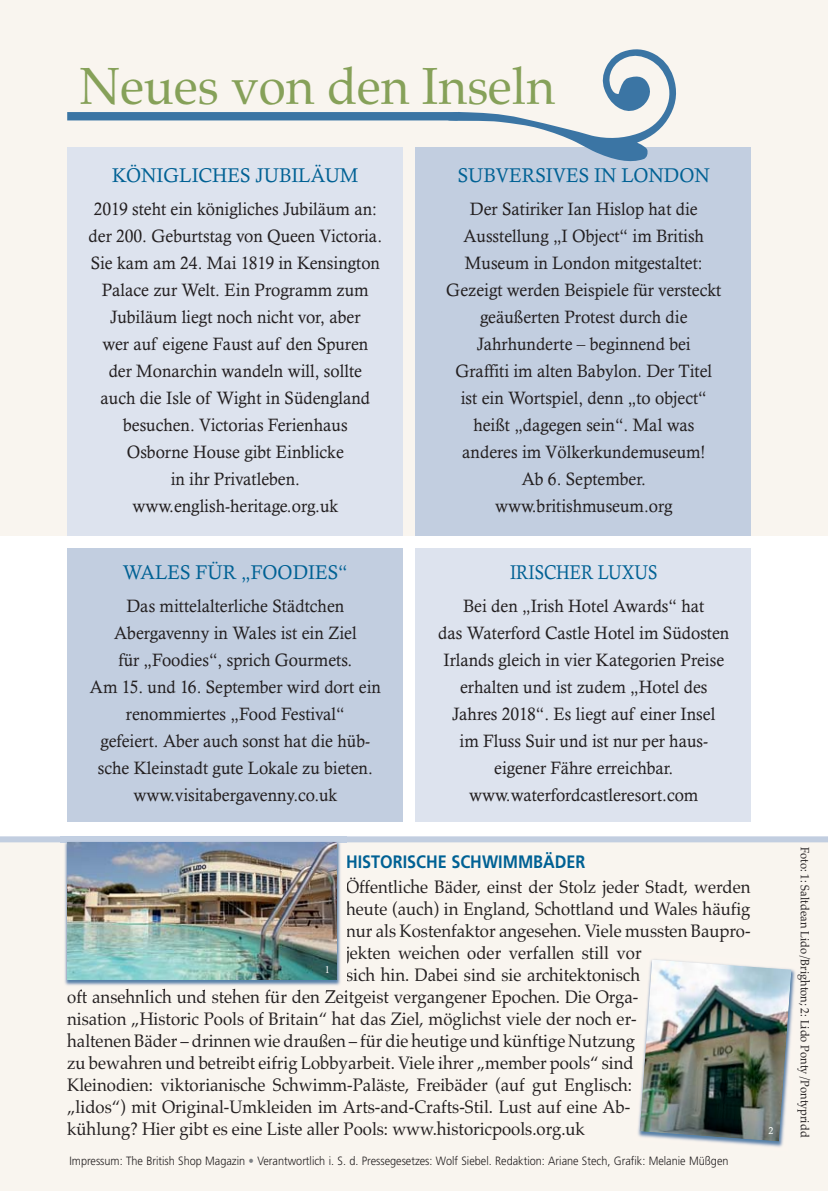
<style>
.page{position:relative;width:828px;height:1191px;background:#fff}
.page>*{position:absolute;margin:0;border:0;box-sizing:border-box;transform-origin:0 0}
.t1{font:52px "Palatino";color:#86a159;scale:.95 1}
.t2{font:20px "Calisto";color:#006194;scale:.95 1}
.t3{font:20px "Calisto";color:#006194;scale:.85 1}
.t4{font:18px/27px "Calisto";color:#231f20;text-align:center;scale:.95 1}
.t5{font:18px "Palatino";color:#231f20;scale:.93 1}
.t6{font:700 18px "Frutiger";color:#006194;scale:.9 1}
.t7{font:300 12px "Frutiger";color:#231f20;scale:.91 1}
.t8{font:12px "Palatino";color:#231f20;scale:.93 1}
.t9{font:10px "Calisto";color:#fff}
.s1{color:#808285}
</style>
<div class="page">
<div style="left:0;top:840px;width:828px;height:351px;background:#f9f5ef"></div>
<div style="left:0;top:0;width:828px;height:536px;background:#f9f5ef"></div>
<div style="left:67px;top:147px;width:336px;height:389px;background:#dde3ee"></div>
<div style="left:67px;top:548px;width:336px;height:273px;background:#c2cee0"></div>
<div style="left:415px;top:147px;width:336px;height:389px;background:#c2cee0"></div>
<div style="left:415px;top:548px;width:336px;height:273px;background:#dde3ee"></div>
<div style="left:67px;top:112px;width:390px;height:8px;background:#3b75a4"></div>
<svg style="left:445px;top:49px;width:231px;height:113px"></svg>
<div style="left:0;top:836px;width:828px;height:6px;background:#c2cee0"></div>
<img style="left:60px;top:842px;width:286px;height:148px">
<svg style="left:345px;top:949px;width:1px;height:14px"></svg>
<img style="left:78px;top:989px;width:32px;height:1px">
<img style="left:67px;top:842px;width:269px;height:137px">
<img style="left:638px;top:969px;width:158px;height:178px">
<img style="left:639px;top:959px;width:152px;height:182px">
<h1 class="t1" style="left:80px;top:66px;width:502px">Neues von den Inseln</h1>
<p class="t2" style="left:112px;top:168px;width:260px">KÖNIGLICHES JUBILÄUM</p>
<p class="t4" style="left:89px;top:196px;width:310px">2019 steht ein königliches Jubiläum an: der 200. Geburtstag von Queen Victoria.<br>Sie kam am 24. Mai 1819 in Kensington Palace zur Welt. Ein Programm zum Jubiläum liegt noch nicht vor, aber<br>wer auf eigene Faust auf den Spuren<br>der Monarchin wandeln will, sollte<br>auch die Isle of Wight in Südengland besuchen. Victorias Ferienhaus<br>Osborne House gibt Einblicke<br>in ihr Privatleben. www.english-heritage.org.uk</p>
<p class="t2" style="left:123px;top:565px;width:238px">WALES FÜR „FOODIES“</p>
<p class="t4" style="left:90px;top:594px;width:308px">Das mittelalterliche Städtchen Abergavenny in Wales ist ein Ziel<br>für „Foodies“, sprich Gourmets.<br>Am 15. und 16. September wird dort ein renommiertes „Food Festival“<br>ge feiert. Aber auch sonst hat die hüb&shy;sche Kleinstadt gute Lokale zu bieten. www.visitabergavenny.co.uk</p>
<p class="t2" style="left:458px;top:168px;width:267px">SUBVERSIVES IN LONDON</p>
<p class="t4" style="left:446px;top:196px;width:291px">Der Satiriker Ian Hislop hat die<br>Ausstellung „I Object“ im British<br>Museum in London mitgestaltet:<br>Gezeigt werden Beispiele für versteckt geäußerten Protest durch die<br>Jahrhunderte – beginnend bei<br>Graffiti im alten Babylon. Der Titel ist ein Wortspiel, denn „to object“ heißt „dagegen sein“. Mal was anderes im Völkerkundemuseum!<br>Ab 6. September. www.britishmuseum.org</p>
<p class="t3" style="left:510px;top:565px;width:175px">IRISCHER LUXUS</p>
<p class="t4" style="left:438px;top:594px;width:308px">Bei den „Irish Hotel Awards“ hat<br>das Waterford Castle Hotel im Südosten Irlands gleich in vier Kategorien Preise erhalten und ist zudem „Hotel des Jahres 2018“. Es liegt auf einer Insel<br>im Fluss Suir und ist nur per haus - eigener Fähre erreichbar. www.waterfordcastleresort.com</p>
<p class="t6" style="left:346px;top:854px;width:267px">HISTORISCHE SCHWIMMBÄDER</p>
<p class="t5" style="left:346px;top:879px;width:436px">Öffentliche Bäder, einst der Stolz jeder Stadt, werden</p>
<p class="t5" style="left:346px;top:901px;width:436px">heute (auch) in England, Schottland und Wales häufig</p>
<p class="t5" style="left:346px;top:923px;width:436px">nur als Kostenfaktor angesehen. Viele mussten Baupro-</p>
<p class="t5" style="left:346px;top:945px;width:319px">jekten weichen oder verfallen still vor</p>
<p class="t5" style="left:346px;top:967px;width:318px">sich hin. Dabei sind sie architektonisch</p>
<p class="t5" style="left:67px;top:989px;width:616px">oft ansehnlich und stehen für den Zeitgeist vergangener Epochen. Die Orga-</p>
<p class="t5" style="left:67px;top:1011px;width:614px">nisation „Historic Pools of Britain“ hat das Ziel, möglichst viele der noch er-</p>
<p class="t5" style="left:67px;top:1033px;width:612px">haltenen Bäder – drinnen wie draußen – für die heutige und künftige Nutzung</p>
<p class="t5" style="left:67px;top:1055px;width:610px">zu bewahren und betreibt eifrig Lobbyarbeit. Viele ihrer „member pools“ sind</p>
<p class="t5" style="left:67px;top:1077px;width:609px">Kleinodien: viktorianische Schwimm-Paläste, Freibäder (auf gut Englisch:</p>
<p class="t5" style="left:67px;top:1099px;width:607px">„lidos“) mit Original-Umkleiden im Arts-and-Crafts-Stil. Lust auf eine Ab-</p>
<p class="t5" style="left:67px;top:1121px;width:558px">kühlung? Hier gibt es eine Liste aller Pools: www.historicpools.org.uk</p>
<p class="t9" style="left:325px;top:966px;width:7px">1</p>
<p class="t7" style="left:69px;top:1155px;width:725px">Impressum: The British Shop Magazin <span class="s1">•</span> Verantwortlich i. S. d. Pressegesetzes: Wolf Siebel. Redaktion: Ariane Stech, Grafik: Melanie Müßgen</p>
<p class="t9" style="left:768px;top:1126px;width:7px">2</p>
<p class="t8" style="left:809px;top:846px;width:314px;rotate:90deg">Foto: 1: Saltdean Lido/Brighton; 2: Lido Ponty/Pontypridd</p>
</div>
